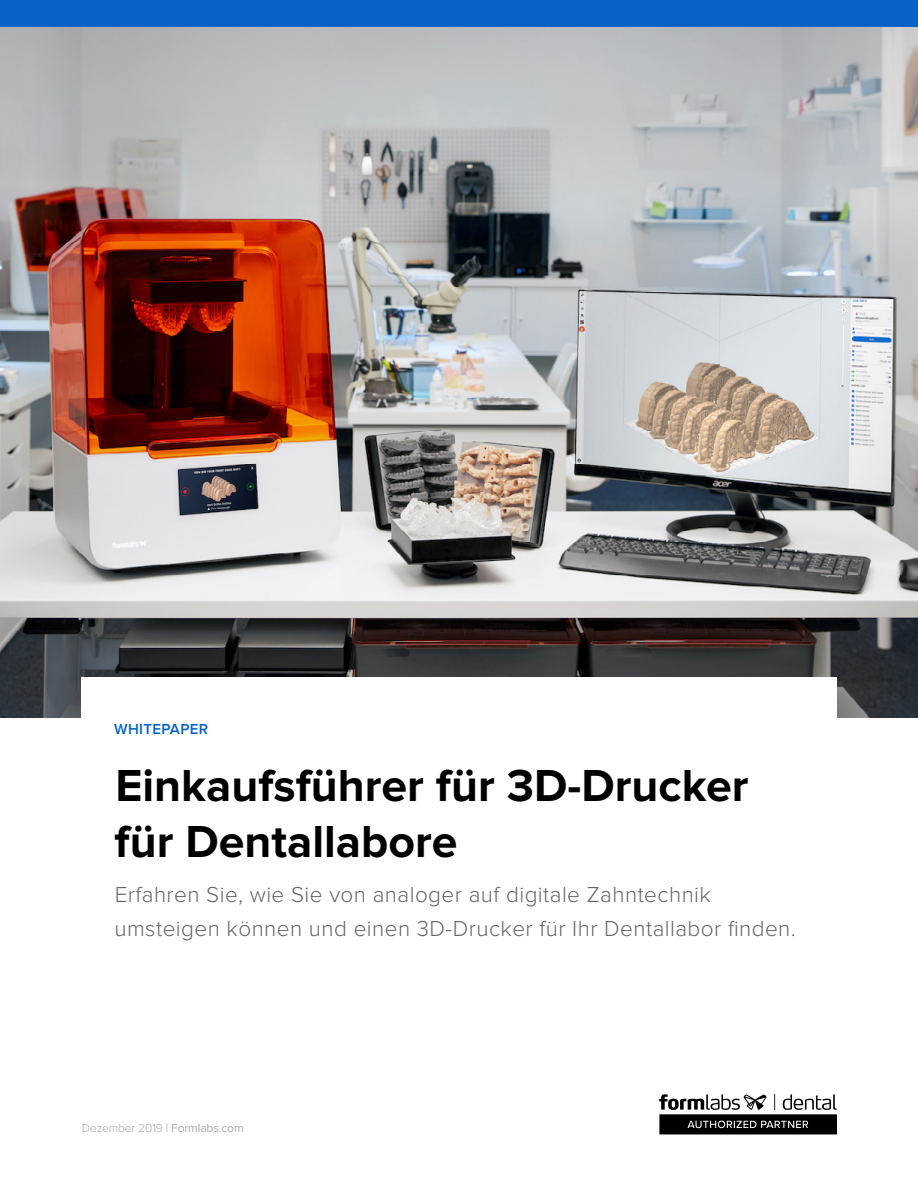
<style>
.page{position:relative;width:918px;height:1188px;background:#fff}
.page>*{position:absolute;margin:0;border:0;box-sizing:border-box;transform-origin:0 0}
.t1{font:700 46.5px/56.2px "Proxima Nova";color:#000}
.t2{font:300 22.5px/33.8px "Proxima Nova";letter-spacing:.02em;color:#63666a}
.t3{font:600 15px "Proxima Nova";letter-spacing:.025em;color:#0762c8}
.t4{font:12px "Proxima Nova";letter-spacing:-.01em;color:#a7a9ac}
.s1{font-weight:300}
</style>
<div class="page">
<img style="left:0;top:27px;width:918px;height:691px">
<div style="left:81px;top:677px;width:756px;height:428px;background:#fff"></div>
<div style="left:0;top:0;width:918px;height:27px;background:#0762c8"></div>
<svg style="left:659px;top:1094px;width:178px;height:40px"></svg>
<p class="t3" style="left:114px;top:722px;width:96px">WHITEPAPER</p>
<h1 class="t1" style="left:115px;top:759px;width:636px">Einkaufsführer für 3D-Drucker für Dentallabore</h1>
<p class="t2" style="left:115px;top:879px;width:683px">Erfahren Sie, wie Sie von analoger auf digitale Zahntechnik umsteigen können und einen 3D-Drucker für Ihr Dentallabor finden.</p>
<p class="t4" style="left:82px;top:1123px;width:163px"><span class="s1">Dezember 2019</span> | Formlabs.com</p>
</div>
